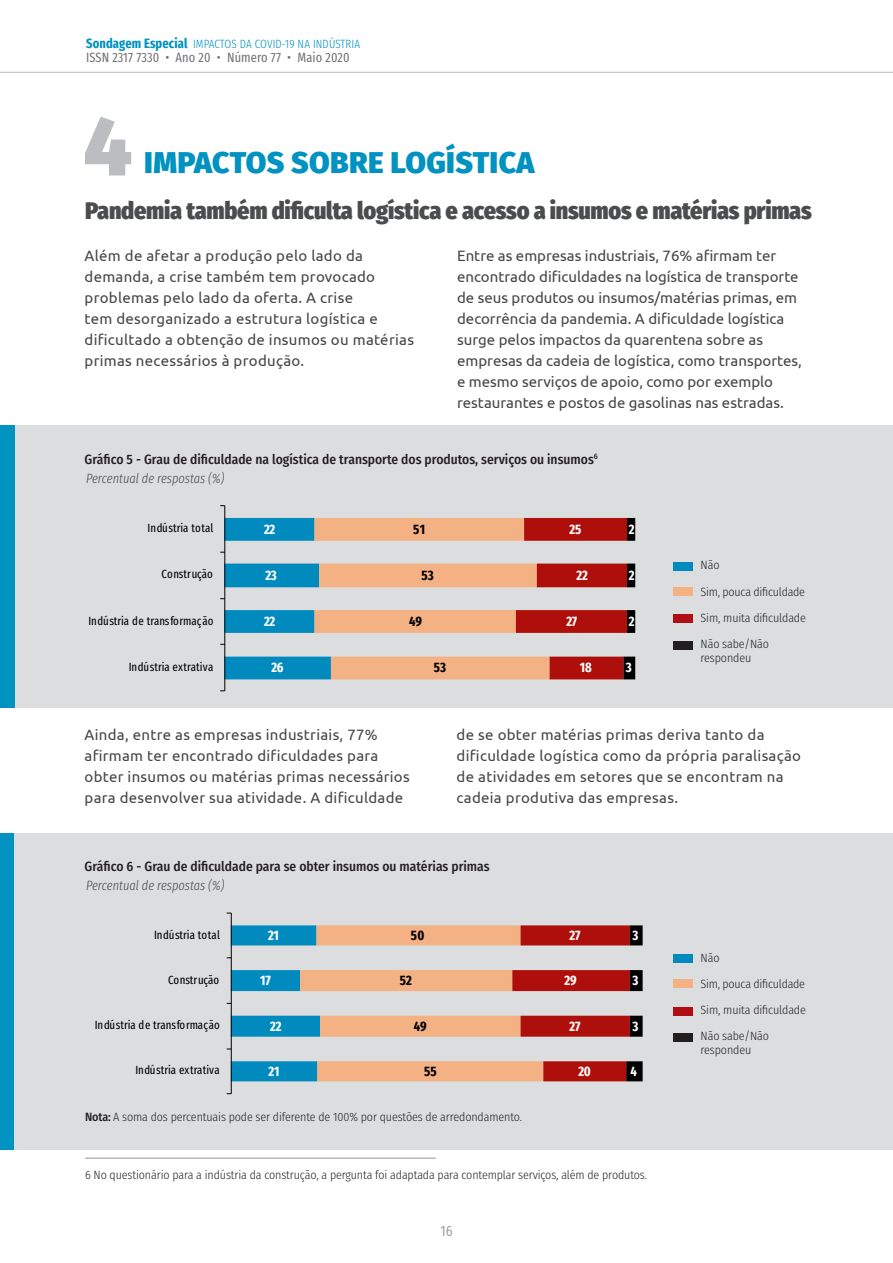
<style>
.page{position:relative;width:893px;height:1263px;background:#fff}
.page>*{position:absolute;margin:0;border:0;box-sizing:border-box;transform-origin:0 0}
.numero_do_titulo_pri{font:800 84px "Fira Sans";color:#bcbdc0}
.titulo_principal{font:800 30px "Fira Sans";letter-spacing:.01em;color:#0092c0}
.Titulo_de_matéria{font:800 24px "Fira Sans Condensed";letter-spacing:-.01em;color:#4b4c4d}
.texto_corrido{font:15px/21px "Ubuntu";letter-spacing:.02em;color:#454647}
.texto_corrido-2{font:15px/21px "Ubuntu";color:#454647}
.t1{font:15px "Fira Sans Compressed";color:#454647}
.t2{font:700 13.65px "Fira Sans Compressed";letter-spacing:-.02em;color:#fff}
.t3{font:700 13.65px "Fira Sans Compressed";letter-spacing:.01em;color:#000}
.t4{font:500 13.5px "Fira Sans Condensed";color:#231f20}
.t5{font:italic 300 13.5px "Fira Sans Compressed";color:#4b4c4d}
.t6{font:13.5px "Fira Sans Compressed";letter-spacing:.01em;color:#6c6d70}
.Grafico_legenda{font:300 12px/13.5px "Fira Sans Condensed";letter-spacing:-.01em;color:#231f20}
.t7{font:300 12px "Fira Sans Compressed";letter-spacing:.01em;color:#0092c0}
.t8{font:11.85px "Fira Sans Compressed";color:#000}
.s1{font-weight:700;font-size:13.5px}
.s2{font-weight:500}
</style>
<div class="page">
<hr style="left:0;top:72px;width:893px;height:1px;background:#808285">
<div style="left:0;top:833px;width:892px;height:317px;background:#dcdddf"></div>
<div style="left:0;top:833px;width:14px;height:317px;background:#0092c0"></div>
<div style="left:0;top:425px;width:893px;height:283px;background:#dcdddf"></div>
<hr style="left:85px;top:1158px;width:351px;height:1px;background:#939598">
<div style="left:674px;top:614px;width:19px;height:9px;background:#b00d15"></div>
<div style="left:674px;top:587px;width:19px;height:8px;background:#f4b183"></div>
<div style="left:674px;top:562px;width:19px;height:9px;background:#008abe"></div>
<div style="left:674px;top:641px;width:19px;height:8px;background:#231f20"></div>
<div style="left:674px;top:1007px;width:19px;height:8px;background:#b00d15"></div>
<div style="left:674px;top:979px;width:19px;height:9px;background:#f4b183"></div>
<div style="left:674px;top:955px;width:19px;height:8px;background:#008abe"></div>
<div style="left:674px;top:1033px;width:19px;height:9px;background:#231f20"></div>
<div style="left:0;top:425px;width:14px;height:283px;background:#0092c0"></div>
<hr style="left:224px;top:506px;width:1px;height:185px;background:#000">
<svg style="left:220px;top:518px;width:415px;height:161px"></svg>
<hr style="left:231px;top:913px;width:1px;height:181px;background:#000">
<svg style="left:227px;top:925px;width:416px;height:156px"></svg>
<p class="t7" style="left:86px;top:35px;width:276px"><span class="s1">Sondagem Especial</span> IMPACTOS DA COVID-19 NA INDÚSTRIA</p>
<p class="t6" style="left:86px;top:48px;width:265px">ISSN 2317 7330 • Ano 20 • Número 77 • Maio 2020</p>
<p class="numero_do_titulo_pri" style="left:83px;top:71px;width:51px">4</p>
<p class="titulo_principal" style="left:144px;top:136px;width:392px">IMPACTOS SOBRE LOGÍSTICA</p>
<p class="Titulo_de_matéria" style="left:85px;top:190px;width:728px">Pandemia também dificulta logística e acesso a insumos e matérias primas</p>
<p class="texto_corrido" style="left:85px;top:244px;width:331px">Além de afetar a produção pelo lado da demanda, a crise também tem provocado problemas pelo lado da oferta. A crise<br>tem desorganizado a estrutura logística e dificultado a obtenção de insumos ou matérias primas necessários à produção.</p>
<p class="texto_corrido-2" style="left:457px;top:244px;width:346px">Entre as empresas industriais, 76% afirmam ter encontrado dificuldades na logística de transporte de seus produtos ou insumos/matérias primas, em decorrência da pandemia. A dificuldade logística surge pelos impactos da quarentena sobre as empresas da cadeia de logística, como transportes, e mesmo serviços de apoio, como por exemplo restaurantes e postos de gasolinas nas estradas.</p>
<p class="t4" style="left:85px;top:448px;width:515px">Gráfico 5 - Grau de dificuldade na logística de transporte dos produtos, serviços ou insumos<sup>6</sup></p>
<p class="t5" style="left:86px;top:469px;width:140px">Percentual de respostas (%)</p>
<p class="t8" style="left:148px;top:519px;width:67px">Indústria total</p>
<p class="t2" style="left:264px;top:518px;width:13px">22</p>
<p class="t3" style="left:413px;top:518px;width:13px">51</p>
<p class="t2" style="left:569px;top:518px;width:13px">25</p>
<p class="t2" style="left:629px;top:518px;width:7px">2</p>
<p class="t8" style="left:162px;top:565px;width:53px">Construção</p>
<p class="t2" style="left:265px;top:564px;width:13px">23</p>
<p class="t8" style="left:88px;top:611px;width:127px">Indústria de transformação</p>
<p class="t2" style="left:264px;top:610px;width:13px">22</p>
<p class="t8" style="left:129px;top:658px;width:86px">Indústria extrativa</p>
<p class="t2" style="left:271px;top:656px;width:14px">26</p>
<p class="t3" style="left:422px;top:564px;width:14px">53</p>
<p class="t3" style="left:409px;top:610px;width:14px">49</p>
<p class="t3" style="left:434px;top:656px;width:14px">53</p>
<p class="t2" style="left:577px;top:564px;width:13px">22</p>
<p class="t2" style="left:629px;top:564px;width:7px">2</p>
<p class="t2" style="left:566px;top:610px;width:12px">27</p>
<p class="t2" style="left:629px;top:610px;width:7px">2</p>
<p class="t2" style="left:580px;top:656px;width:14px">18</p>
<p class="t2" style="left:626px;top:656px;width:7px">3</p>
<p class="Grafico_legenda" style="left:701px;top:558px;width:20px">Não</p>
<p class="Grafico_legenda" style="left:701px;top:585px;width:106px">Sim, pouca dificuldade</p>
<p class="Grafico_legenda" style="left:701px;top:611px;width:107px">Sim, muita dificuldade</p>
<p class="Grafico_legenda" style="left:701px;top:637px;width:70px">Não sabe/Não respondeu</p>
<p class="texto_corrido" style="left:85px;top:723px;width:327px">Ainda, entre as empresas industriais, 77% afirmam ter encontrado dificuldades para obter insumos ou matérias primas necessários para desenvolver sua atividade. A dificuldade</p>
<p class="texto_corrido" style="left:457px;top:723px;width:346px">de se obter matérias primas deriva tanto da dificuldade logística como da própria paralisação de atividades em setores que se encontram na cadeia produtiva das empresas.</p>
<p class="t4" style="left:85px;top:855px;width:407px">Gráfico 6 - Grau de dificuldade para se obter insumos ou matérias primas</p>
<p class="t5" style="left:86px;top:876px;width:140px">Percentual de respostas (%)</p>
<p class="t8" style="left:154px;top:925px;width:67px">Indústria total</p>
<p class="t2" style="left:268px;top:924px;width:12px">21</p>
<p class="t3" style="left:411px;top:924px;width:15px">50</p>
<p class="t2" style="left:570px;top:924px;width:12px">27</p>
<p class="t2" style="left:633px;top:924px;width:7px">3</p>
<p class="t8" style="left:168px;top:971px;width:53px">Construção</p>
<p class="t2" style="left:260px;top:969px;width:12px">17</p>
<p class="t3" style="left:400px;top:969px;width:14px">52</p>
<p class="t2" style="left:565px;top:969px;width:14px">29</p>
<p class="t2" style="left:633px;top:969px;width:7px">3</p>
<p class="t8" style="left:95px;top:1016px;width:127px">Indústria de transformação</p>
<p class="t2" style="left:270px;top:1014px;width:13px">22</p>
<p class="t3" style="left:414px;top:1014px;width:14px">49</p>
<p class="t2" style="left:570px;top:1014px;width:12px">27</p>
<p class="t2" style="left:633px;top:1014px;width:7px">3</p>
<p class="t8" style="left:135px;top:1061px;width:86px">Indústria extrativa</p>
<p class="t2" style="left:269px;top:1060px;width:12px">21</p>
<p class="t3" style="left:424px;top:1060px;width:14px">55</p>
<p class="t2" style="left:578px;top:1060px;width:14px">20</p>
<p class="t2" style="left:630px;top:1060px;width:8px">4</p>
<p class="Grafico_legenda" style="left:85px;top:1110px;width:439px"><span class="s2">Nota:</span> A soma dos percentuais pode ser diferente de 100% por questões de arredondamento.</p>
<p class="Grafico_legenda" style="left:85px;top:1167px;width:564px">6 No questionário para a indústria da construção, a pergunta foi adaptada para contemplar serviços, além de produtos.</p>
<p class="t1" style="left:440px;top:1219px;width:14px">16</p>
<p class="Grafico_legenda" style="left:701px;top:951px;width:20px">Não</p>
<p class="Grafico_legenda" style="left:701px;top:977px;width:106px">Sim, pouca dificuldade</p>
<p class="Grafico_legenda" style="left:701px;top:1003px;width:107px">Sim, muita dificuldade</p>
<p class="Grafico_legenda" style="left:701px;top:1029px;width:70px">Não sabe/Não respondeu</p>
</div>
